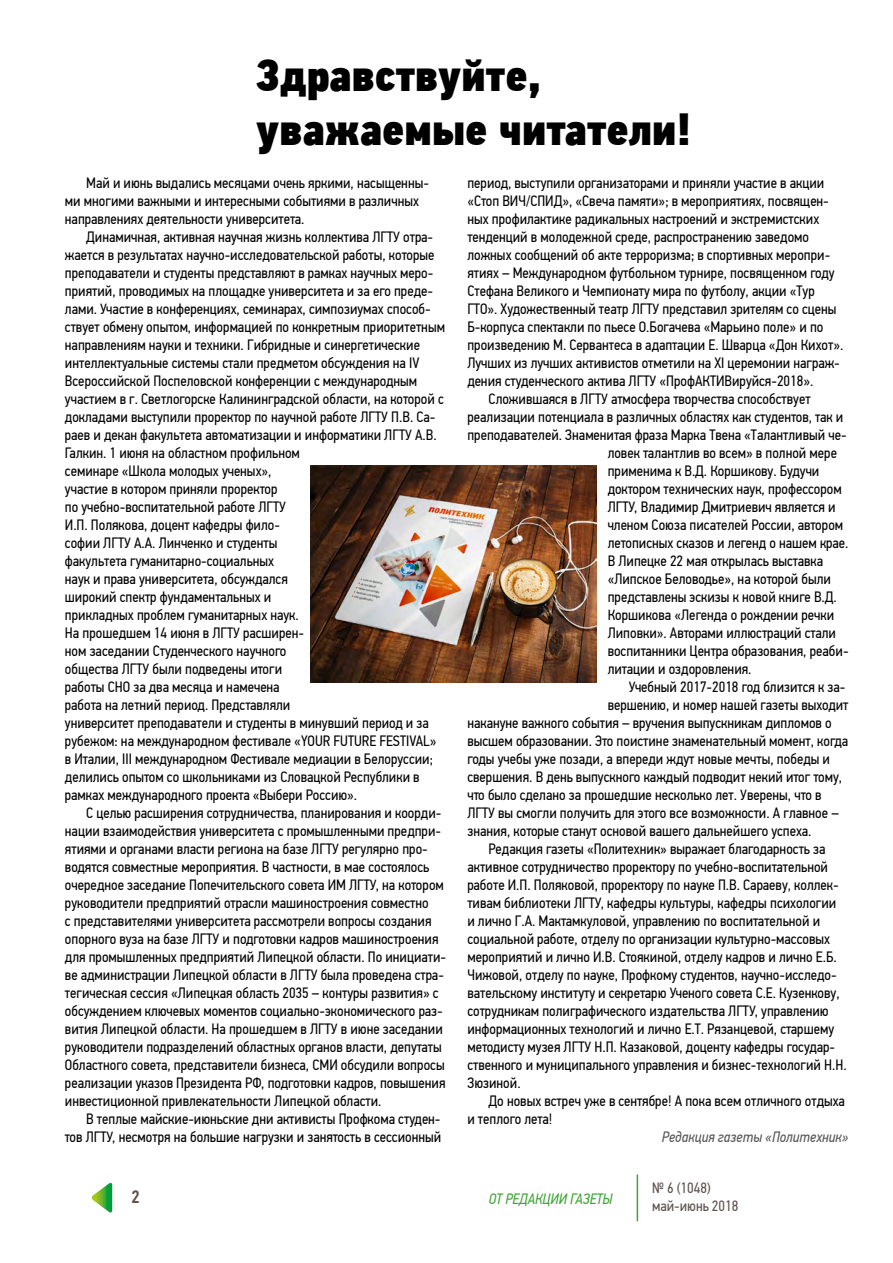
<style>
.page{position:relative;width:893px;height:1263px;background:#fff}
.page>*{position:absolute;margin:0;border:0;box-sizing:border-box;transform-origin:0 0}
.t1{font:45px/54px "PF Din Text Cond Pro X Black";color:#000}
.t2{font:500 18px "PF Din Text Cond Pro";color:#5d514d}
.t3{font:15px/18px "PF Din Text Cond Pro";color:#000}
.t4{font:italic 15px "PF Din Text Cond Pro";color:#575756}
.t5{font:15px/18px "PF Din Text Cond Pro";color:#5d514d}
.t6{font:italic 15px "PF Din Text Cond Pro";color:#3fa535}
</style>
<div class="page">
<svg style="left:91px;top:1183px;width:21px;height:30px"></svg>
<hr style="left:637px;top:1174px;width:1px;height:47px;background:#3fa535">
<hr style="left:892px;top:239px;width:1px;height:33px;background:#dadada">
<img style="left:311px;top:466px;width:285px;height:216px">
<h1 class="t1" style="left:256px;top:49px;width:437px">Здравствуйте, уважаемые читатели!</h1>
<p class="t3" style="left:65px;top:174px;width:365px;text-indent:21px">Май и июнь выдались месяцами очень яркими, насыщенны&shy;ми многими важными и интересными событиями в различных направлениях деятельности университета.</p>
<p class="t3" style="left:65px;top:228px;width:382px;text-indent:21px">Динамичная, активная научная жизнь коллектива ЛГТУ отра&shy;жается в результатах научно-исследовательской работы, которые преподаватели и студенты представляют в рамках научных меро&shy;приятий, проводимых на площадке университета и за его преде&shy;лами. Участие в конференциях, семинарах, симпозиумах способ&shy;ствует обмену опытом, информацией по конкретным приоритетным направлениям науки и техники. Гибридные и синергетические интеллектуальные системы стали предметом обсуждения на IV Всероссийской Поспеловской конференции с международным участием в г. Светлогорске Калининградской области, на которой с докладами выступили проректор по научной работе ЛГТУ П.В. Са&shy;раев и декан факультета автоматизации и информатики ЛГТУ А.В.<br>Галкин. 1 июня на областном профильном<br>семинаре «Школа молодых ученых»,<br>участие в котором приняли проректор<br>по учебно-воспитательной работе ЛГТУ<br>И.П. Полякова, доцент кафедры фило-<br>софии ЛГТУ А.А. Линченко и студенты<br>факультета гуманитарно-социальных<br>наук и права университета, обсуждался<br>широкий спектр фундаментальных и<br>прикладных проблем гуманитарных наук.<br>На прошедшем 14 июня в ЛГТУ расширен-<br>ном заседании Студенческого научного<br>общества ЛГТУ были подведены итоги<br>работы СНО за два месяца и намечена<br>работа на летний период. Представляли<br>университет преподаватели и студенты в минувший период и за рубежом: на международном фестивале «YOUR FUTURE FESTIVAL» в Италии, III международном Фестивале медиации в Белоруссии; делились опытом со школьниками из Словацкой Республики в рамках международного проекта «Выбери Россию».</p>
<p class="t3" style="left:65px;top:804px;width:383px;text-indent:21px">С целью расширения сотрудничества, планирования и коорди&shy;нации взаимодействия университета с промышленными предпри&shy;ятиями и органами власти региона на базе ЛГТУ регулярно про&shy;водятся совместные мероприятия. В частности, в мае состоялось очередное заседание Попечительского совета ИМ ЛГТУ, на котором руководители предприятий отрасли машиностроения совместно<br>с представителями университета рассмотрели вопросы создания опорного вуза на базе ЛГТУ и подготовки кадров машиностроения для промышленных предприятий Липецкой области. По инициати&shy;ве администрации Липецкой области в ЛГТУ была проведена стра&shy;тегическая сессия «Липецкая область 2035 – контуры развития» с обсуждением ключевых моментов социально-экономического раз&shy;вития Липецкой области. На прошедшем в ЛГТУ в июне заседании руководители подразделений областных органов власти, депутаты Областного совета, представители бизнеса, СМИ обсудили вопросы реализации указов Президента РФ, подготовки кадров, повышения инвестиционной привлекательности Липецкой области.</p>
<p class="t3" style="left:65px;top:1110px;width:378px;text-align:right">В теплые майские-июньские дни активисты Профкома студен-<br>тов ЛГТУ, несмотря на большие нагрузки и занятость в сессионный</p>
<p class="t3" style="left:467px;top:174px;width:358px">период, выступили организаторами и приняли участие в акции</p>
<p class="t3" style="left:467px;top:192px;width:363px">«Стоп ВИЧ/СПИД», «Свеча памяти»; в мероприятиях, посвящен-</p>
<p class="t3" style="left:467px;top:210px;width:353px">ных профилактике радикальных настроений и экстремистских</p>
<p class="t3" style="left:467px;top:228px;width:343px">тенденций в молодежной среде, распространению заведомо</p>
<p class="t3" style="left:467px;top:246px;width:364px">ложных сообщений об акте терроризма; в спортивных меропри-</p>
<p class="t3" style="left:467px;top:264px;width:369px">ятиях – Международном футбольном турнире, посвященном году</p>
<p class="t3" style="left:467px;top:282px;width:349px">Стефана Великого и Чемпионату мира по футболу, акции «Тур</p>
<p class="t3" style="left:467px;top:300px;width:371px">ГТО». Художественный театр ЛГТУ представил зрителям со сцены</p>
<p class="t3" style="left:467px;top:318px;width:358px">Б-корпуса спектакли по пьесе О.Богачева «Марьино поле» и по</p>
<p class="t3" style="left:467px;top:336px;width:377px">произведению М. Сервантеса в адаптации Е. Шварца «Дон Кихот».</p>
<p class="t3" style="left:467px;top:354px;width:374px">Лучших из лучших активистов отметили на XI церемонии награж-</p>
<p class="t3" style="left:467px;top:372px;width:347px">дения студенческого актива ЛГТУ «ПрофАКТИВируйся-2018».</p>
<p class="t3" style="left:489px;top:390px;width:324px">Сложившаяся в ЛГТУ атмосфера творчества способствует</p>
<p class="t3" style="left:467px;top:408px;width:377px">реализации потенциала в различных областях как студентов, так и</p>
<p class="t3" style="left:467px;top:426px;width:381px">преподавателей. Знаменитая фраза Марка Твена «Талантливый че-</p>
<p class="t3" style="left:608px;top:444px;width:231px">ловек талантлив во всем» в полной мере</p>
<p class="t3" style="left:608px;top:462px;width:213px">применима к В.Д. Коршикову. Будучи</p>
<p class="t3" style="left:608px;top:480px;width:236px">доктором технических наук, профессором</p>
<p class="t3" style="left:608px;top:498px;width:229px">ЛГТУ, Владимир Дмитриевич является и</p>
<p class="t3" style="left:608px;top:516px;width:237px">членом Союза писателей России, автором</p>
<p class="t3" style="left:608px;top:534px;width:242px">летописных сказов и легенд о нашем крае.</p>
<p class="t3" style="left:608px;top:552px;width:217px">В Липецке 22 мая открылась выставка</p>
<p class="t3" style="left:608px;top:570px;width:225px">«Липское Беловодье», на которой были</p>
<p class="t3" style="left:608px;top:588px;width:231px">представлены эскизы к новой книге В.Д.</p>
<p class="t3" style="left:608px;top:606px;width:228px">Коршикова «Легенда о рождении речки</p>
<p class="t3" style="left:608px;top:624px;width:230px">Липовки». Авторами иллюстраций стали</p>
<p class="t3" style="left:608px;top:642px;width:242px">воспитанники Центра образования, реаби-</p>
<p class="t3" style="left:608px;top:660px;width:145px">литации и оздоровления.</p>
<p class="t3" style="left:629px;top:678px;width:218px">Учебный 2017-2018 год близится к за-</p>
<p class="t3" style="left:608px;top:696px;width:242px">вершению, и номер нашей газеты выходит</p>
<p class="t3" style="left:467px;top:714px;width:366px">накануне важного события – вручения выпускникам дипломов о</p>
<p class="t3" style="left:467px;top:732px;width:382px">высшем образовании. Это поистине знаменательный момент, когда</p>
<p class="t3" style="left:467px;top:750px;width:364px">годы учебы уже позади, а впереди ждут новые мечты, победы и</p>
<p class="t3" style="left:467px;top:768px;width:376px">свершения. В день выпускного каждый подводит некий итог тому,</p>
<p class="t3" style="left:467px;top:786px;width:356px">что было сделано за прошедшие несколько лет. Уверены, что в</p>
<p class="t3" style="left:467px;top:804px;width:373px">ЛГТУ вы смогли получить для этого все возможности. А главное –</p>
<p class="t3" style="left:467px;top:822px;width:346px">знания, которые станут основой вашего дальнейшего успеха.</p>
<p class="t3" style="left:489px;top:840px;width:338px">Редакция газеты «Политехник» выражает благодарность за</p>
<p class="t3" style="left:467px;top:858px;width:362px">активное сотрудничество проректору по учебно-воспитательной</p>
<p class="t3" style="left:467px;top:876px;width:373px">работе И.П. Поляковой, проректору по науке П.В. Сараеву, коллек-</p>
<p class="t3" style="left:467px;top:894px;width:370px">тивам библиотеки ЛГТУ, кафедры культуры, кафедры психологии</p>
<p class="t3" style="left:467px;top:912px;width:354px">и лично Г.А. Мактамкуловой, управлению по воспитательной и</p>
<p class="t3" style="left:467px;top:930px;width:364px">социальной работе, отделу по организации культурно-массовых</p>
<p class="t3" style="left:467px;top:948px;width:371px">мероприятий и лично И.В. Стоякиной, отделу кадров и лично Е.Б.</p>
<p class="t3" style="left:467px;top:966px;width:371px">Чижовой, отделу по науке, Профкому студентов, научно-исследо-</p>
<p class="t3" style="left:467px;top:984px;width:374px">вательскому институту и секретарю Ученого совета С.Е. Кузенкову,</p>
<p class="t3" style="left:467px;top:1002px;width:363px">сотрудникам полиграфического издательства ЛГТУ, управлению</p>
<p class="t3" style="left:467px;top:1020px;width:368px">информационных технологий и лично Е.Т. Рязанцевой, старшему</p>
<p class="t3" style="left:467px;top:1038px;width:369px">методисту музея ЛГТУ Н.П. Казаковой, доценту кафедры государ-</p>
<p class="t3" style="left:467px;top:1056px;width:381px">ственного и муниципального управления и бизнес-технологий Н.Н.</p>
<p class="t3" style="left:467px;top:1074px;width:55px">Зюзиной.</p>
<p class="t3" style="left:489px;top:1092px;width:358px">До новых встреч уже в сентябре! А пока всем отличного отдыха</p>
<p class="t3" style="left:467px;top:1110px;width:86px">и теплого лета!</p>
<p class="t4" style="left:662px;top:1128px;width:188px">Редакция газеты «Политехник»</p>
<p class="t2" style="left:131px;top:1186px;width:10px">2</p>
<p class="t6" style="left:489px;top:1190px;width:125px">ОТ РЕДАКЦИИ ГАЗЕТЫ</p>
<p class="t5" style="left:652px;top:1179px;width:88px">№ 6 (1048) май-июнь 2018</p>
</div>
